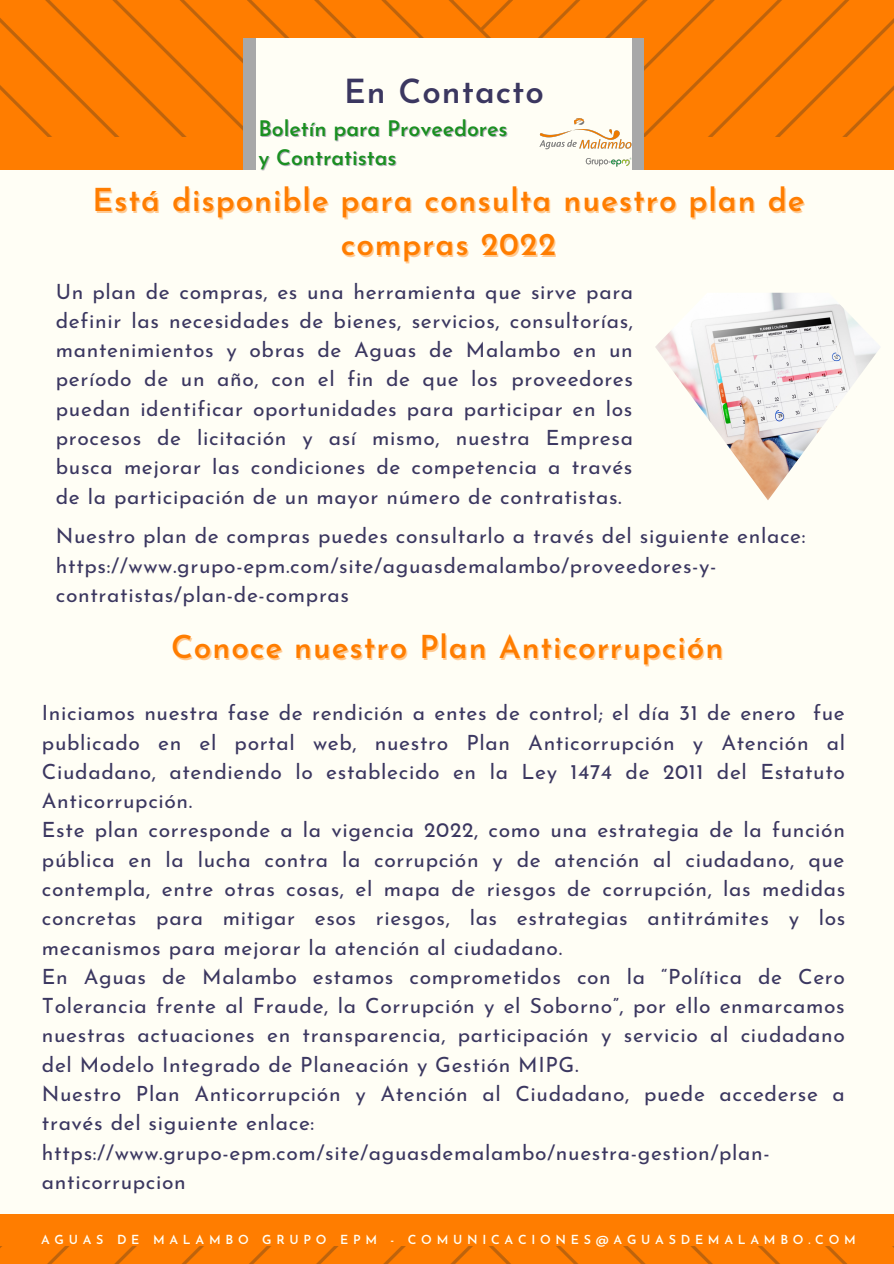
<style>
.page{position:relative;width:894px;height:1264px;background:#fff}
.page>*{position:absolute;margin:0;border:0;box-sizing:border-box;transform-origin:0 0}
.t1{font:600 33.15px "Josefin Sans";letter-spacing:.03em;color:#3b3760}
.t2{font:600 31.5px/44px "Josefin Sans";letter-spacing:.03em;color:#ff7d00;text-align:center}
.t3{font:600 21.3px "Josefin Sans";color:#1a9020}
.t4{font:21px/29.2px "Josefin Sans";letter-spacing:.03em;color:#3b3760;text-align:justify}
.t5{font:600 12.45px "Josefin Sans";letter-spacing:.38em;color:#fffef5}
</style>
<div class="page">
<img style="left:0;top:0;width:893px;height:1263px">
<div style="left:0;top:149px;width:893px;height:1085px;background:#fffef5"></div>
<div style="left:0;top:1213px;width:893px;height:32px;background:#ff7d00"></div>
<div style="left:0;top:137px;width:893px;height:32px;background:#ff7d00"></div>
<div style="left:248px;top:39px;width:391px;height:130px;background:#fffef5"></div>
<div style="left:244px;top:39px;width:12px;height:130px;background:#a8a8a8"></div>
<div style="left:632px;top:39px;width:11px;height:130px;background:#a8a8a8"></div>
<img style="left:539px;top:89px;width:115px;height:81px">
<img style="left:655px;top:293px;width:225px;height:207px">
<p class="t1" style="left:344px;top:78px;width:201px">En Contacto</p>
<p class="t3" style="left:258px;top:120px;width:251px">Boletín para Proveedores</p>
<p class="t3" style="left:258px;top:149px;width:140px">y Contratistas</p>
<p class="t2" style="left:92px;top:181px;width:713px">Está disponible para consulta nuestro plan de compras 2022</p>
<p class="t4" style="left:56px;top:279px;width:578px">Un plan de compras, es una herramienta que sirve para definir las necesidades de bienes, servicios, consultorías, mantenimientos y obras de Aguas de Malambo en un período de un año, con el fin de que los proveedores puedan identificar oportunidades para participar en los procesos de licitación y así mismo, nuestra Empresa busca mejorar las condiciones de competencia a través de la participación de un mayor número de contratistas.</p>
<p class="t4" style="left:56px;top:523px;width:751px">Nuestro plan de compras puedes consultarlo a través del siguiente enlace:</p>
<p class="t4" style="left:56px;top:553px;width:662px">https://www.grupo-epm.com/site/aguasdemalambo/proveedores-y&shy;contratistas/plan-de-compras</p>
<p class="t2" style="left:171px;top:628px;width:553px">Conoce nuestro Plan Anticorrupción</p>
<p class="t4" style="left:42px;top:700px;width:804px">Iniciamos nuestra fase de rendición a entes de control; el día 31 de enero fue publicado en el portal web, nuestro Plan Anticorrupción y Atención al Ciudadano, atendiendo lo establecido en la Ley 1474 de 2011 del Estatuto Anticorrupción.</p>
<p class="t4" style="left:42px;top:817px;width:804px">Este plan corresponde a la vigencia 2022, como una estrategia de la función pública en la lucha contra la corrupción y de atención al ciudadano, que contempla, entre otras cosas, el mapa de riesgos de corrupción, las medidas concretas para mitigar esos riesgos, las estrategias antitrámites y los mecanismos para mejorar la atención al ciudadano.</p>
<p class="t4" style="left:42px;top:963px;width:804px">En Aguas de Malambo estamos comprometidos con la “Política de Cero Tolerancia frente al Fraude, la Corrupción y el Soborno”, por ello enmarcamos nuestras actuaciones en transparencia, participación y servicio al ciudadano del Modelo Integrado de Planeación y Gestión MIPG.</p>
<p class="t4" style="left:42px;top:1081px;width:804px">Nuestro Plan Anticorrupción y Atención al Ciudadano, puede accederse a través del siguiente enlace:</p>
<p class="t4" style="left:42px;top:1139px;width:729px">https://www.grupo-epm.com/site/aguasdemalambo/nuestra-gestion/plan&shy;anticorrupcion</p>
<p class="t5" style="left:41px;top:1234px;width:815px">AGUAS DE MALAMBO GRUPO EPM - COMUNICACIONES@AGUASDEMALAMBO.COM</p>
</div>
